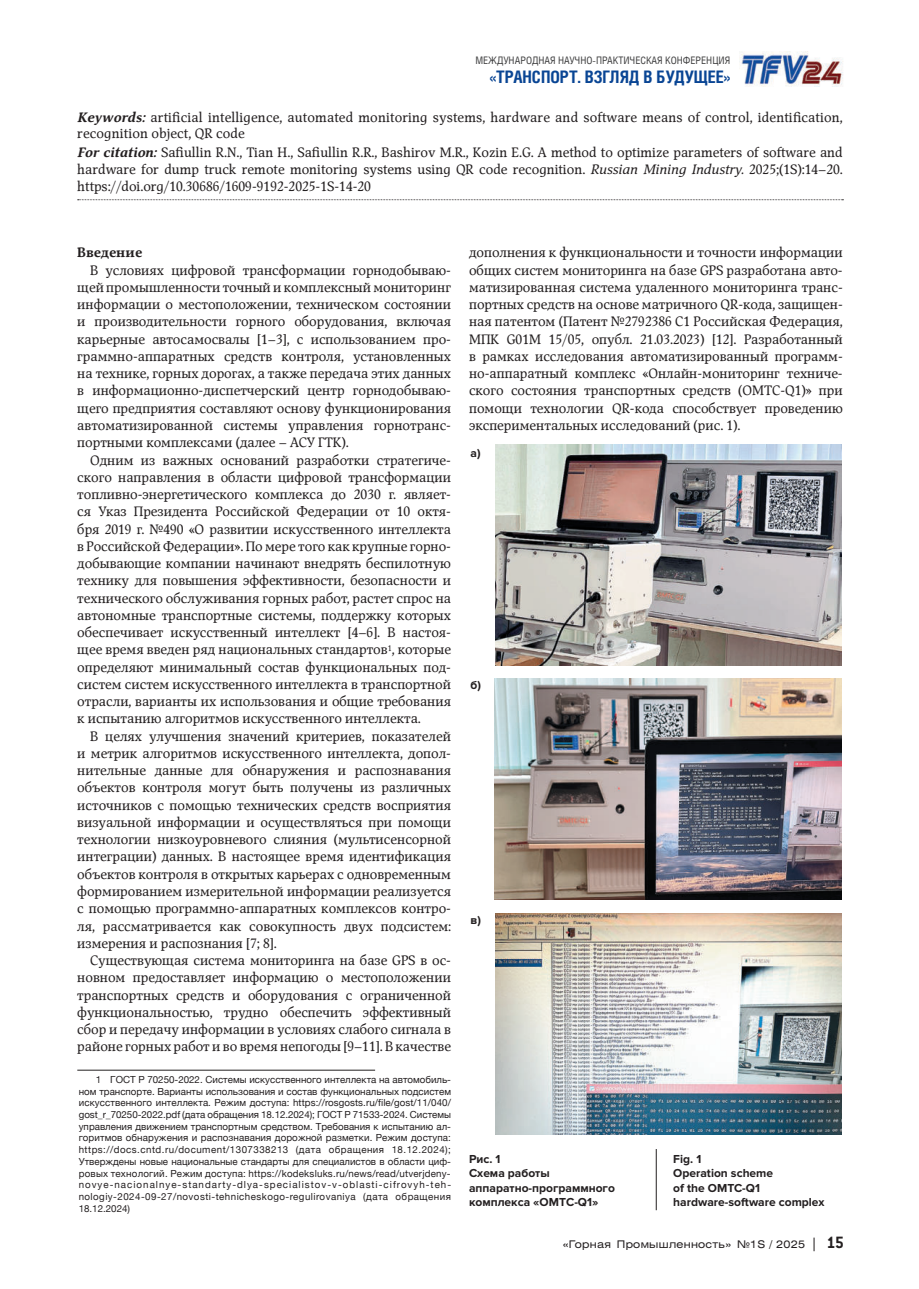
<style>
.page{position:relative;width:919px;height:1289px;background:#fff}
.page>*{position:absolute;margin:0;border:0;box-sizing:border-box;transform-origin:0 0}
.t1{font:700 17.4px "Helios Cond";color:#094594}
.t2{font:13.5px/17.2px "Mirandolina";color:#231f20;text-align:justify}
.t3{font:700 13.5px "Mirandolina";color:#231f20}
.t4{font:700 12px/14.4px "Proxima Nova";color:#231f20}
.t5{font:10.5px "Helios Ext";letter-spacing:.025em;color:#231f20}
.t6{font:10.35px "Helios Cond";color:#3e3e3f}
.t7{font:9.75px/11.7px "Helvetica Neue";letter-spacing:.045em;color:#231f20;text-align:justify}
.s1{font-weight:700;font-style:italic}
.s2{font-style:italic}
.s3{font-size:13.5px}
.s4{font-family:"Conduit ITC";font-weight:700;font-size:18px}
</style>
<div class="page">
<img style="left:739px;top:52px;width:104px;height:34px">
<hr style="left:77px;top:1069px;width:298px;height:1px;background:#231f20">
<svg style="left:78px;top:199px;width:765px;height:1px"></svg>
<hr style="left:655px;top:1148px;width:1px;height:62px;background:#231f20">
<img style="left:495px;top:444px;width:346px;height:221px">
<img style="left:495px;top:678px;width:346px;height:221px">
<img style="left:495px;top:913px;width:346px;height:221px">
<p class="t6" style="left:475px;top:54px;width:256px">МЕЖДУНАРОДНАЯ НАУЧНО-ПРАКТИЧЕСКАЯ КОНФЕРЕНЦИЯ</p>
<p class="t1" style="left:490px;top:66px;width:242px">«ТРАНСПОРТ. ВЗГЛЯД В БУДУЩЕЕ»</p>
<p class="t2" style="left:77px;top:110px;width:766px;line-height:16.2px"><span class="s1">Keywords:</span> artificial intelligence, automated monitoring systems, hardware and software means of control, identification, recognition object, QR code</p>
<p class="t2" style="left:77px;top:144px;width:767px"><span class="s1">For citation:</span> Safiullin R.N., Tian H., Safiullin R.R., Bashirov M.R., Kozin E.G. A method to optimize parameters of software and hardware for dump truck remote monitoring systems using QR code recognition. <span class="s2">Russian Mining Industry.</span> 2025;(1S):14–20. https://doi.org/10.30686/1609-9192-2025-1S-14-20</p>
<p class="t3" style="left:77px;top:247px;width:66px">Введение</p>
<p class="t2" style="left:77px;top:262px;width:375px;text-indent:13px">В условиях цифровой трансформации горнодобываю&shy;щей промышленности точный и комплексный мониторинг информации о местоположении, техническом состоянии и производительности горного оборудования, включая карьерные автосамосвалы [1–3], с использованием про&shy;граммно-аппаратных средств контроля, установленных на технике, горных дорогах, а также передача этих данных в информационно-диспетчерский центр горнодобываю&shy;щего предприятия составляют основу функционирования автоматизированной системы управления горнотранс&shy;портными комплексами (далее – АСУ ГТК).</p>
<p class="t2" style="left:77px;top:452px;width:375px;text-indent:13px">Одним из важных оснований разработки стратегиче&shy;ского направления в области цифровой трансформации топливно-энергетического комплекса до 2030 г. являет&shy;ся Указ Президента Российской Федерации от 10 октя&shy;бря 2019 г. №490 «О развитии искусственного интеллекта в Российской Федерации». По мере того как крупные горно&shy;добывающие компании начинают внедрять беспилотную технику для повышения эффективности, безопасности и технического обслуживания горных работ, растет спрос на автономные транспортные системы, поддержку которых обеспечивает искусственный интеллект [4–6]. В настоя&shy;щее время введен ряд национальных стандартов<sup>1</sup>, которые определяют минимальный состав функциональных под&shy;систем систем искусственного интеллекта в транспортной отрасли, варианты их использования и общие требования к испытанию алгоритмов искусственного интеллекта.</p>
<p class="t2" style="left:77px;top:728px;width:375px;text-indent:13px">В целях улучшения значений критериев, показателей и метрик алгоритмов искусственного интеллекта, допол&shy;нительные данные для обнаружения и распознавания объектов контроля могут быть получены из различных источников с помощью технических средств восприятия визуальной информации и осуществляться при помощи технологии низкоуровневого слияния (мультисенсорной интеграции) данных. В настоящее время идентификация объектов контроля в открытых карьерах с одновременным формированием измерительной информации реализуется с помощью программно-аппаратных комплексов контро&shy;ля, рассматривается как совокупность двух подсистем: измерения и распознания [7; 8].</p>
<p class="t2" style="left:77px;top:952px;width:375px;text-indent:13px">Существующая система мониторинга на базе GPS в ос&shy;новном предоставляет информацию о местоположении транспортных средств и оборудования с ограниченной функциональностью, трудно обеспечить эффективный сбор и передачу информации в условиях слабого сигнала в районе горных работ и во время непогоды [9–11]. В качестве</p>
<p class="t7" style="left:79px;top:1074px;width:374px;text-indent:17px">1 ГОСТ Р 70250-2022. Системы искусственного интеллекта на автомобиль&shy;ном транспорте. Варианты использования и состав функциональных подсистем искусственного интеллекта. Режим доступа: https://rosgosts.ru/file/gost/11/040/ gost_r_70250-2022.pdf (дата обращения 18.12.2024); ГОСТ Р 71533-2024. Системы управления движением транспортным средством. Требования к испытанию ал&shy;горитмов обнаружения и распознавания дорожной разметки. Режим доступа: https://docs.cntd.ru/document/1307338213 (дата обращения 18.12.2024); Утверждены новые национальные стандарты для специалистов в области циф&shy;ровых технологий. Режим доступа: https://kodeksluks.ru/news/read/utverjdeny&shy;novye-nacionalnye-standarty-dlya-specialistov-v-oblasti-cifrovyh-teh&shy;nologiy-2024-09-27/novosti-tehnicheskogo-regulirovaniya (дата обращения 18.12.2024)</p>
<p class="t2" style="left:469px;top:245px;width:375px">дополнения к функциональности и точности информации общих систем мониторинга на базе GPS разработана авто&shy;матизированная система удаленного мониторинга транс&shy;портных средств на основе матричного QR-кода, защищен&shy;ная патентом (Патент №2792386 C1 Российская Федерация, МПК G01M 15/05, опубл. 21.03.2023) [12]. Разработанный в рамках исследования автоматизированный программ&shy;но-аппаратный комплекс «Онлайн-мониторинг техниче&shy;ского состояния транспортных средств (ОМТС-Q1)» при помощи технологии QR-кода способствует проведению экспериментальных исследований (рис. 1).</p>
<p class="t4" style="left:470px;top:446px;width:12px">а)</p>
<p class="t4" style="left:470px;top:678px;width:12px">б)</p>
<p class="t4" style="left:470px;top:913px;width:12px">в)</p>
<p class="t4" style="left:469px;top:1152px;width:147px">Рис. 1<br>Схема работы аппаратно-программного комплекса «ОМТС-Q1»</p>
<p class="t4" style="left:673px;top:1152px;width:153px">Fig. 1<br>Operation scheme<br>of the ОМТС-Q1 hardware-software complex</p>
<p class="t5" style="left:562px;top:1239px;width:282px">«Горная Промышленность» №1S / 2025 <span class="s3">|</span> <span class="s4">15</span></p>
</div>
